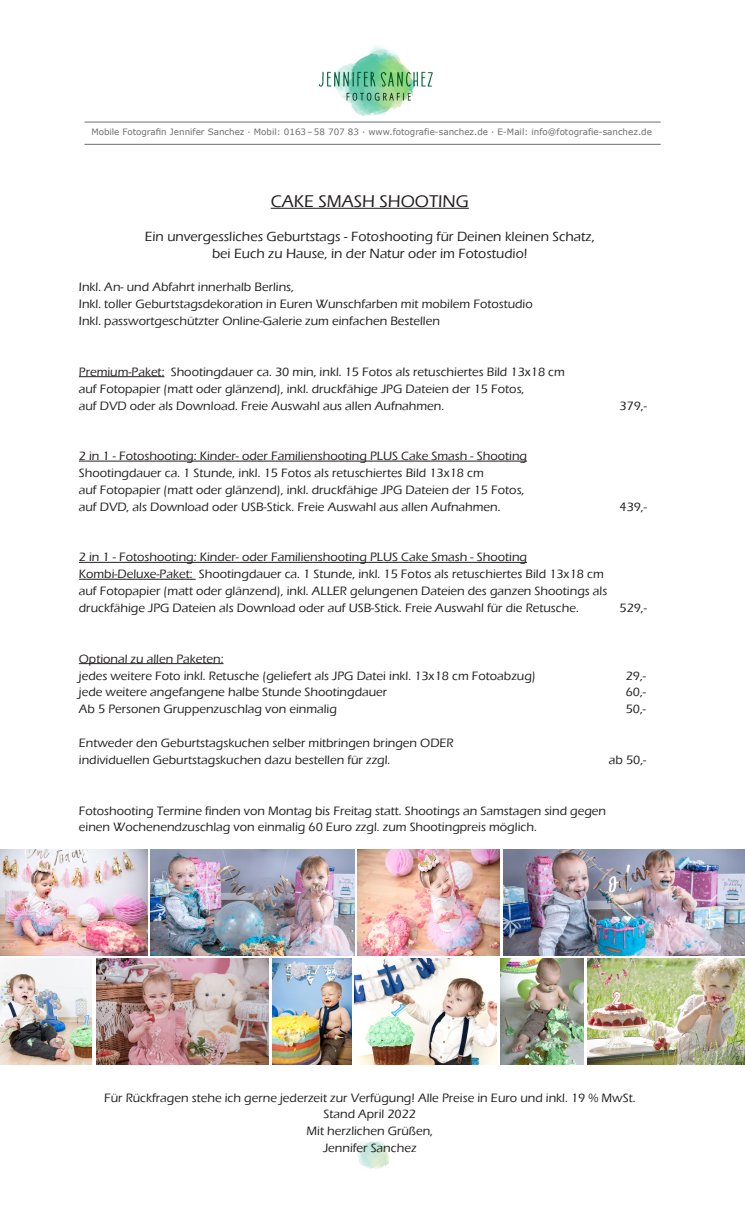
<style>
.page{position:relative;width:745px;height:1205px;background:#fff}
.page>*{position:absolute;margin:0;border:0;box-sizing:border-box;transform-origin:0 0}
.Einf__Abs{font:500 17.5px "Eras ITC";color:#231f20}
.Einf__Abs-2{font:500 13.75px "Eras ITC";color:#231f20}
.Einf__Abs-3{font:500 12.5px "Eras ITC";color:#231f20}
.t1{font:8.75px "Verdana";color:#6c6d70}
</style>
<div class="page">
<hr style="left:84px;top:122px;width:576px;height:1px;background:#6c6d70">
<hr style="left:84px;top:144px;width:576px;height:1px;background:#6c6d70">
<img style="left:356px;top:1141px;width:33px;height:28px">
<img style="left:318px;top:46px;width:115px;height:70px">
<hr style="left:270px;top:208px;width:198px;height:1px;background:#231f20">
<hr style="left:79px;top:376px;width:85px;height:1px;background:#231f20">
<hr style="left:79px;top:461px;width:447px;height:1px;background:#231f20">
<hr style="left:79px;top:562px;width:447px;height:1px;background:#231f20">
<hr style="left:79px;top:579px;width:116px;height:1px;background:#231f20">
<hr style="left:79px;top:663px;width:144px;height:1px;background:#231f20">
<img style="left:272px;top:958px;width:79px;height:106px">
<img style="left:500px;top:958px;width:83px;height:106px">
<img style="left:355px;top:958px;width:141px;height:106px">
<img style="left:0;top:958px;width:91px;height:106px">
<img style="left:96px;top:958px;width:172px;height:106px">
<img style="left:587px;top:958px;width:157px;height:106px">
<img style="left:503px;top:850px;width:241px;height:105px">
<img style="left:357px;top:850px;width:142px;height:105px">
<img style="left:0;top:850px;width:147px;height:105px">
<img style="left:151px;top:850px;width:203px;height:105px">
<p class="t1" style="left:91px;top:126px;width:561px">Mobile Fotografin Jennifer Sanchez · Mobil: 0163–58 707 83 · www.fotografie-sanchez.de · E-Mail: info@fotografie-sanchez.de</p>
<p class="Einf__Abs" style="left:270px;top:191px;width:199px">CAKE SMASH SHOOTING</p>
<p class="Einf__Abs-2" style="left:145px;top:228px;width:451px">Ein unvergessliches Geburtstags - Fotoshooting für Deinen kleinen Schatz,</p>
<p class="Einf__Abs-2" style="left:212px;top:245px;width:317px">bei Euch zu Hause, in der Natur oder im Fotostudio!</p>
<p class="Einf__Abs-3" style="left:79px;top:280px;width:216px">Inkl. An- und Abfahrt innerhalb Berlins,</p>
<p class="Einf__Abs-3" style="left:79px;top:297px;width:455px">Inkl. toller Geburtstagsdekoration in Euren Wunschfarben mit mobilem Fotostudio</p>
<p class="Einf__Abs-3" style="left:79px;top:314px;width:362px">Inkl. passwortgeschützter Online-Galerie zum einfachen Bestellen</p>
<p class="Einf__Abs-3" style="left:79px;top:365px;width:487px">Premium-Paket: Shootingdauer ca. 30 min, inkl. 15 Fotos als retuschiertes Bild 13x18 cm</p>
<p class="Einf__Abs-3" style="left:79px;top:381px;width:447px">auf Fotopapier (matt oder glänzend), inkl. druckfähige JPG Dateien der 15 Fotos,</p>
<p class="Einf__Abs-3" style="left:79px;top:398px;width:366px">auf DVD oder als Download. Freie Auswahl aus allen Aufnahmen.</p>
<p class="Einf__Abs-3" style="left:619px;top:398px;width:29px">379,-</p>
<p class="Einf__Abs-3" style="left:79px;top:449px;width:449px">2 in 1 - Fotoshooting: Kinder- oder Familienshooting PLUS Cake Smash - Shooting</p>
<p class="Einf__Abs-3" style="left:79px;top:466px;width:406px">Shootingdauer ca. 1 Stunde, inkl. 15 Fotos als retuschiertes Bild 13x18 cm</p>
<p class="Einf__Abs-3" style="left:79px;top:483px;width:447px">auf Fotopapier (matt oder glänzend), inkl. druckfähige JPG Dateien der 15 Fotos,</p>
<p class="Einf__Abs-3" style="left:79px;top:500px;width:423px">auf DVD, als Download oder USB-Stick. Freie Auswahl aus allen Aufnahmen.</p>
<p class="Einf__Abs-3" style="left:619px;top:500px;width:29px">439,-</p>
<p class="Einf__Abs-3" style="left:79px;top:550px;width:449px">2 in 1 - Fotoshooting: Kinder- oder Familienshooting PLUS Cake Smash - Shooting</p>
<p class="Einf__Abs-3" style="left:79px;top:567px;width:526px">Kombi-Deluxe-Paket: Shootingdauer ca. 1 Stunde, inkl. 15 Fotos als retuschiertes Bild 13x18 cm</p>
<p class="Einf__Abs-3" style="left:79px;top:584px;width:529px">auf Fotopapier (matt oder glänzend), inkl. ALLER gelungenen Dateien des ganzen Shootings als</p>
<p class="Einf__Abs-3" style="left:79px;top:601px;width:501px">druckfähige JPG Dateien als Download oder auf USB-Stick. Freie Auswahl für die Retusche.</p>
<p class="Einf__Abs-3" style="left:619px;top:601px;width:29px">529,-</p>
<p class="Einf__Abs-3" style="left:79px;top:651px;width:146px">Optional zu allen Paketen:</p>
<p class="Einf__Abs-3" style="left:79px;top:668px;width:458px">jedes weitere Foto inkl. Retusche (geliefert als JPG Datei inkl. 13x18 cm Fotoabzug)</p>
<p class="Einf__Abs-3" style="left:625px;top:668px;width:22px">29,-</p>
<p class="Einf__Abs-3" style="left:79px;top:685px;width:310px">jede weitere angefangene halbe Stunde Shootingdauer</p>
<p class="Einf__Abs-3" style="left:625px;top:685px;width:22px">60,-</p>
<p class="Einf__Abs-3" style="left:79px;top:702px;width:259px">Ab 5 Personen Gruppenzuschlag von einmalig</p>
<p class="Einf__Abs-3" style="left:625px;top:702px;width:22px">50,-</p>
<p class="Einf__Abs-3" style="left:79px;top:736px;width:376px">Entweder den Geburtstagskuchen selber mitbringen bringen ODER</p>
<p class="Einf__Abs-3" style="left:79px;top:753px;width:313px">individuellen Geburtstagskuchen dazu bestellen für zzgl.</p>
<p class="Einf__Abs-3" style="left:608px;top:753px;width:39px">ab 50,-</p>
<p class="Einf__Abs-3" style="left:79px;top:803px;width:528px">Fotoshooting Termine finden von Montag bis Freitag statt. Shootings an Samstagen sind gegen</p>
<p class="Einf__Abs-3" style="left:79px;top:820px;width:459px">einen Wochenendzuschlag von einmalig 60 Euro zzgl. zum Shootingpreis möglich.</p>
<p class="Einf__Abs-3" style="left:104px;top:1090px;width:532px">Für Rückfragen stehe ich gerne jederzeit zur Verfügung! Alle Preise in Euro und inkl. 19 % MwSt.</p>
<p class="Einf__Abs-3" style="left:323px;top:1107px;width:94px">Stand April 2022</p>
<p class="Einf__Abs-3" style="left:306px;top:1124px;width:128px">Mit herzlichen Grüßen,</p>
<p class="Einf__Abs-3" style="left:323px;top:1141px;width:95px">Jennifer Sanchez</p>
</div>
